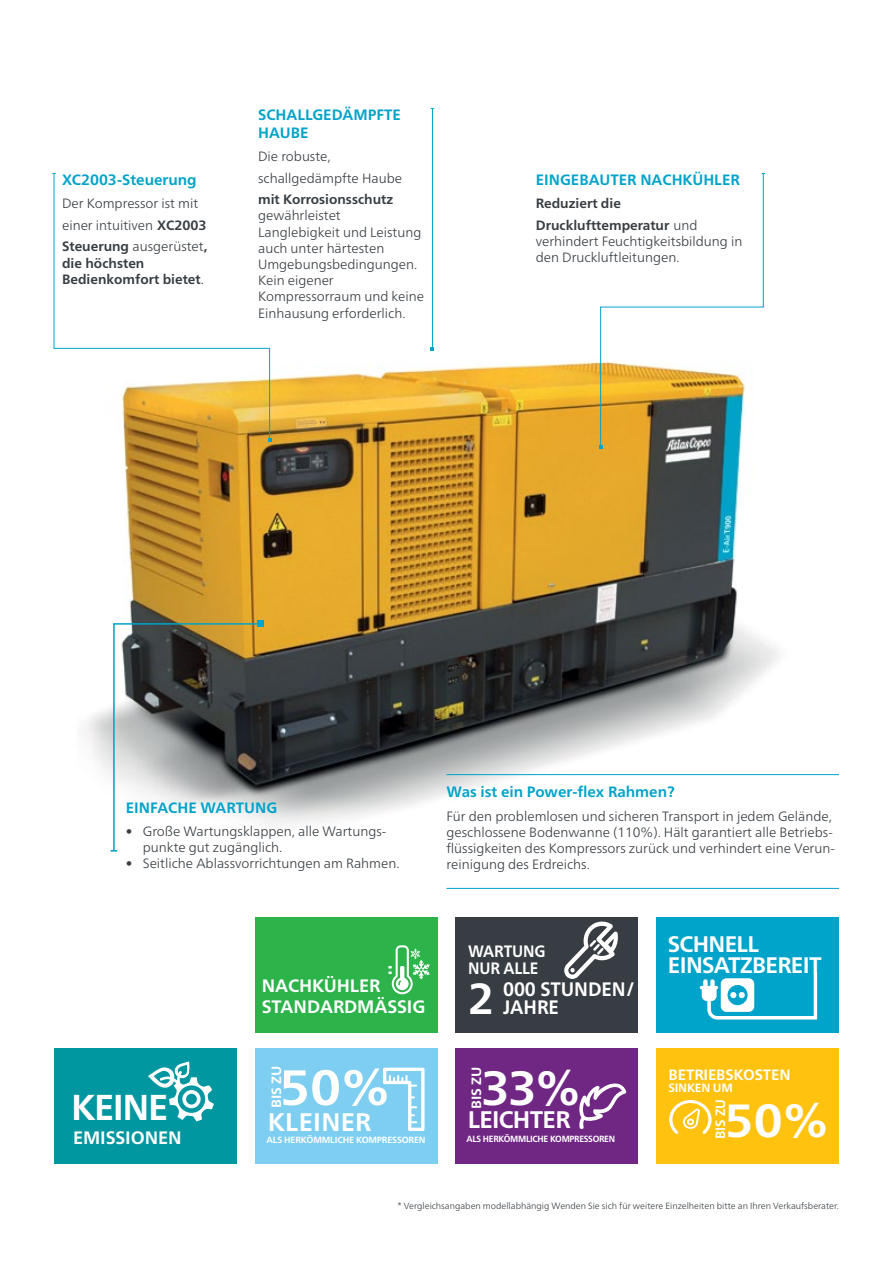
<style>
.page{position:relative;width:893px;height:1263px;background:#fff}
.page>*{position:absolute;margin:0;border:0;box-sizing:border-box;transform-origin:0 0}
.t1{font:700 49.5px "Neue Frutiger World";color:#fff;scale:1.05 1}
.t2{font:700 48px "Neue Frutiger World";color:#fff}
.t3{font:700 46.5px "Neue Frutiger World";color:#fff;scale:1.05 1}
.t4{font:700 43.5px "Neue Frutiger World";color:#fff}
.t5{font:700 36px "Neue Frutiger World";letter-spacing:-.04em;color:#fff}
.t6{font:700 25.5px "Neue Frutiger World";letter-spacing:.01em;color:#fff}
.t7{font:700 24px "Neue Frutiger World";letter-spacing:-.03em;color:#fff}
.t8{font:700 22.5px/21px "Neue Frutiger World";letter-spacing:-.03em;color:#fff}
.t9{font:700 19.5px/18px "Neue Frutiger World";letter-spacing:-.005em;color:#fff;scale:.95 1}
.t10{font:700 18px/21.3px "Neue Frutiger World";letter-spacing:-.005em;color:#fff}
.t11{font:700 16.5px/17.2px "Neue Frutiger World";letter-spacing:-.01em;color:#fff;scale:.93 1}
.t12{font:700 15px/18px "Neue Frutiger World";color:#00a3c9}
.t13{font:700 15px "Neue Frutiger World";letter-spacing:-.01em;color:#fff}
.t14{font:300 13.5px/16.2px "Neue Frutiger World";color:#373d42}
.t15{font:700 13.5px/21.6px "Neue Frutiger World";color:#373d42}
.t16{font:700 13.5px "Neue Frutiger World";letter-spacing:-.01em;color:#fff;scale:1.05 1}
.t17{font:700 13.5px "Neue Frutiger World";letter-spacing:-.01em;color:#fff}
.t18{font:700 12px "Neue Frutiger World";letter-spacing:-.02em;color:#fff}
.t19{font:300 9px "Neue Frutiger World";color:#373d42}
.t20{font:700 9px "Neue Frutiger World";letter-spacing:-.03em;color:#fff}
.t21{font:700 9px "Neue Frutiger World";letter-spacing:-.03em;color:#fff;scale:.95 1}
.s1{font-weight:700}
.s2{font-weight:300}
</style>
<div class="page">
<img style="left:85px;top:347px;width:727px;height:477px">
<svg style="left:599px;top:173px;width:166px;height:275px"></svg>
<hr style="left:432px;top:108px;width:1px;height:241px;background:#00a3c9">
<svg style="left:53px;top:174px;width:217px;height:267px"></svg>
<svg style="left:111px;top:621px;width:153px;height:231px"></svg>
<hr style="left:446px;top:888px;width:393px;height:1px;background:#00a3c9">
<hr style="left:446px;top:774px;width:393px;height:1px;background:#00a3c9">
<div style="left:657px;top:917px;width:182px;height:115px;background:#00a3c9"></div>
<svg style="left:700px;top:972px;width:117px;height:47px"></svg>
<div style="left:54px;top:1048px;width:182px;height:115px;background:#0097a0"></div>
<svg style="left:148px;top:1061px;width:66px;height:60px"></svg>
<div style="left:456px;top:917px;width:182px;height:115px;background:#373d42"></div>
<svg style="left:564px;top:921px;width:54px;height:58px"></svg>
<div style="left:255px;top:1048px;width:182px;height:115px;background:#7dcef1"></div>
<svg style="left:383px;top:1068px;width:42px;height:63px"></svg>
<div style="left:456px;top:1048px;width:182px;height:115px;background:#702784"></div>
<svg style="left:579px;top:1083px;width:47px;height:46px"></svg>
<div style="left:657px;top:1048px;width:182px;height:115px;background:#ffc20e"></div>
<div style="left:255px;top:917px;width:182px;height:115px;background:#2cb34a"></div>
<svg style="left:388px;top:945px;width:42px;height:49px"></svg>
<svg style="left:669px;top:1100px;width:43px;height:34px"></svg>
<p class="t12" style="left:62px;top:170px;width:136px">XC2003-Steuerung</p>
<p class="t14" style="left:62px;top:193px;width:147px;line-height:21.6px">Der Kompressor ist mit einer intuitiven <span class="s1">XC2003<br>Steuerung</span> ausgerüstet<span class="s1">,</span></p>
<p class="t15" style="left:62px;top:254px;width:143px;line-height:16.2px">die höchsten<br>Bedienkomfort bietet<span class="s2">.</span></p>
<p class="t12" style="left:258px;top:105px;width:144px">SCHALLGEDÄMPFTE<br>HAUBE</p>
<p class="t14" style="left:258px;top:146px;width:145px;line-height:21.6px">Die robuste, schallgedämpfte Haube</p>
<p class="t15" style="left:258px;top:189px;width:137px">mit Korrosionsschutz</p>
<p class="t14" style="left:258px;top:208px;width:167px">gewährleistet<br>Langlebigkeit und Leistung auch unter härtesten<br>Umgebungsbedingungen.<br>Kein eigener<br>Kompressorraum und keine<br>Einhausung erforderlich.</p>
<p class="t12" style="left:536px;top:170px;width:205px">EINGEBAUTER NACHKÜHLER</p>
<p class="t15" style="left:536px;top:192px;width:163px">Reduziert die<br>Drucklufttemperatur <span class="s2">und</span></p>
<p class="t14" style="left:536px;top:233px;width:208px">verhindert Feuchtigkeitsbildung in den Druckluftleitungen.</p>
<p class="t12" style="left:126px;top:798px;width:153px">EINFACHE WARTUNG</p>
<p class="t14" style="left:143px;top:823px;width:245px;text-indent:-17px">• Große Wartungsklappen, alle Wartungs&shy;punkte gut zugänglich.</p>
<p class="t14" style="left:126px;top:856px;width:275px">• Seitliche Ablassvorrichtungen am Rahmen.</p>
<p class="t12" style="left:446px;top:783px;width:230px">Was ist ein Power-flex Rahmen?</p>
<p class="t14" style="left:446px;top:808px;width:390px">Für den problemlosen und sicheren Transport in jedem Gelände, geschlossene Bodenwanne (110%). Hält garantiert alle Betriebs&shy;flüssigkeiten des Kompressors zurück und verhindert eine Verun&shy;reinigung des Erdreichs.</p>
<h3 class="t10" style="left:262px;top:974px;width:165px">NACHKÜHLER<br>STANDARDMÄSSIG</h3>
<p class="t11" style="left:468px;top:942px;width:85px">WARTUNG<br>NUR ALLE</p>
<h3 class="t4" style="left:468px;top:960px;width:27px">2</h3>
<h3 class="t9" style="left:503px;top:980px;width:140px">000 STUNDEN/<br>JAHRE</h3>
<h3 class="t8" style="left:668px;top:933px;width:155px">SCHNELL<br>EINSATZBEREIT</h3>
<h3 class="t5" style="left:71px;top:1076px;width:98px">KEINE</h3>
<h3 class="t10" style="left:73px;top:1126px;width:110px">EMISSIONEN</h3>
<p class="t16" style="left:265px;top:1107px;width:42px;rotate:-90deg">BIS ZU</p>
<h2 class="t2" style="left:481px;top:1046px;width:101px">33%</h2>
<h3 class="t7" style="left:468px;top:1098px;width:104px">LEICHTER</h3>
<p class="t21" style="left:466px;top:1130px;width:158px">ALS HERKÖMMLICHE KOMPRESSOREN</p>
<p class="t16" style="left:464px;top:1109px;width:42px;rotate:-90deg">BIS ZU</p>
<h1 class="t1" style="left:279px;top:1044px;width:107px">50%</h1>
<h3 class="t6" style="left:268px;top:1099px;width:105px">KLEINER</h3>
<p class="t20" style="left:267px;top:1132px;width:161px">ALS HERKÖMMLICHE KOMPRESSOREN</p>
<p class="t13" style="left:668px;top:1062px;width:124px">BETRIEBSKOSTEN</p>
<p class="t18" style="left:668px;top:1077px;width:66px">SINKEN UM</p>
<p class="t17" style="left:709px;top:1139px;width:42px;rotate:-90deg">BIS ZU</p>
<h3 class="t3" style="left:725px;top:1080px;width:101px">50%</h3>
<p class="t19" style="left:397px;top:1199px;width:443px">* Vergleichsangaben modellabhängig Wenden Sie sich für weitere Einzelheiten bitte an Ihren Verkaufsberater.</p>
</div>
